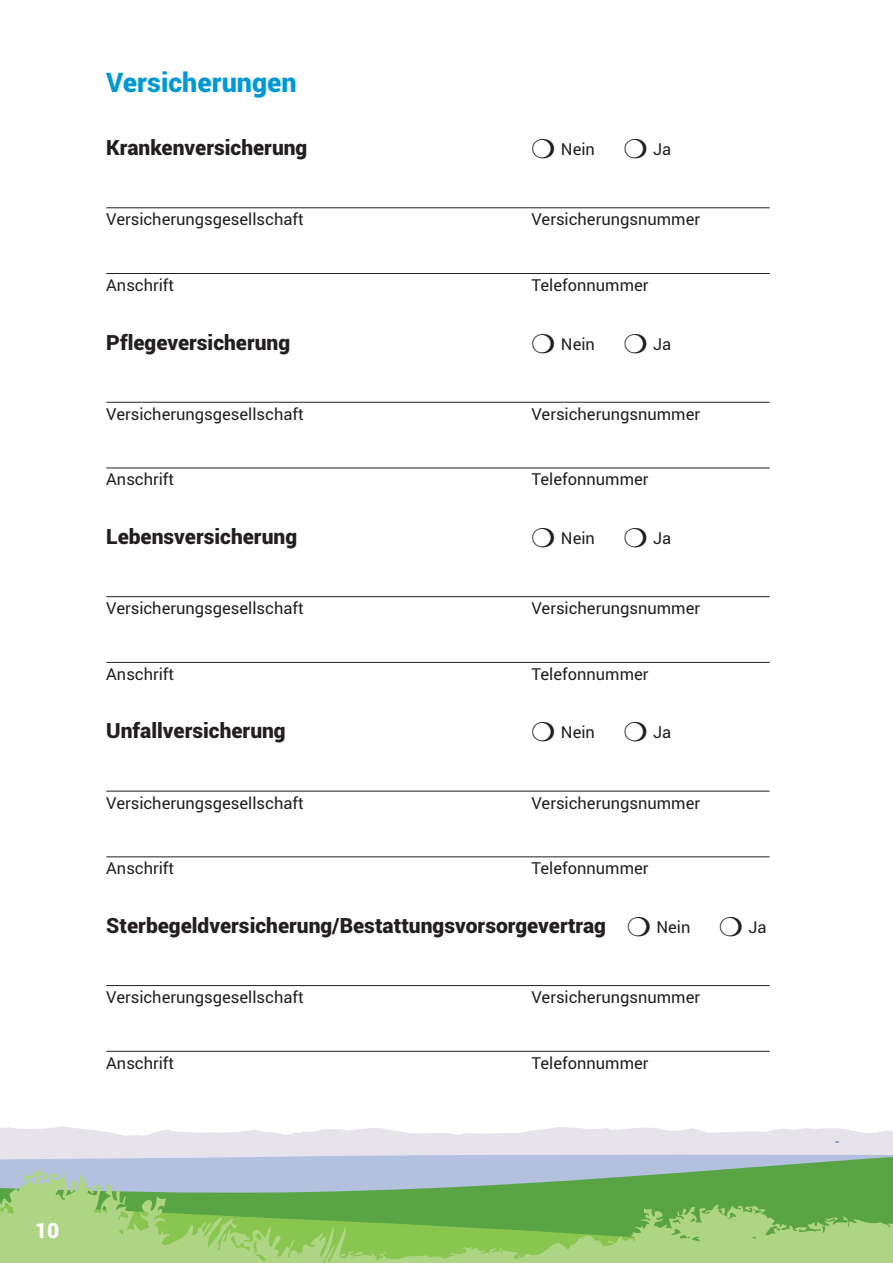
<style>
.page{position:relative;width:893px;height:1263px;background:#fff}
.page>*{position:absolute;margin:0;border:0;box-sizing:border-box;transform-origin:0 0}
.t1{font:900 27px "Roboto";color:#0099d5}
.t2{font:900 21px "Roboto";color:#231f20}
.t3{font:900 21px "Roboto";color:#fff}
.t4{font:16.5px "Roboto";color:#231f20}
.s1{font-weight:400;font-size:16.5px}
</style>
<div class="page">
<hr style="left:106px;top:208px;width:664px;height:1px;background:#231f20">
<hr style="left:106px;top:273px;width:664px;height:1px;background:#231f20">
<hr style="left:106px;top:402px;width:664px;height:1px;background:#231f20">
<hr style="left:106px;top:468px;width:664px;height:1px;background:#231f20">
<hr style="left:106px;top:596px;width:664px;height:1px;background:#231f20">
<hr style="left:106px;top:662px;width:664px;height:1px;background:#231f20">
<hr style="left:106px;top:791px;width:664px;height:1px;background:#231f20">
<hr style="left:106px;top:856px;width:664px;height:1px;background:#231f20">
<hr style="left:106px;top:985px;width:664px;height:1px;background:#231f20">
<hr style="left:106px;top:1051px;width:664px;height:1px;background:#231f20">
<svg style="left:0;top:1126px;width:893px;height:38px;background:#dedee9"></svg>
<svg style="left:0;top:1164px;width:893px;height:12px;background:#9bb8b6"></svg>
<svg style="left:419px;top:1176px;width:474px;height:28px;background:#63a756"></svg>
<svg style="left:419px;top:1204px;width:474px;height:59px;background:#82bd5f"></svg>
<div style="left:624px;top:1244px;width:269px;height:19px;background:#add583"></div>
<svg style="left:0;top:1170px;width:419px;height:93px;background:#96c37f"></svg>
<h1 class="t1" style="left:106px;top:67px;width:192px">Versicherungen</h1>
<p class="t2" style="left:106px;top:136px;width:203px">Krankenversicherung</p>
<p class="t4" style="left:531px;top:140px;width:141px">❍ Nein ❍ Ja</p>
<p class="t4" style="left:106px;top:210px;width:199px">Versicherungsgesellschaft</p>
<p class="t4" style="left:532px;top:210px;width:170px">Versicherungsnummer</p>
<p class="t4" style="left:106px;top:276px;width:70px">Anschrift</p>
<p class="t4" style="left:531px;top:276px;width:118px">Telefonnummer</p>
<p class="t2" style="left:106px;top:330px;width:185px">Pflegeversicherung</p>
<p class="t4" style="left:531px;top:334px;width:141px">❍ Nein ❍ Ja</p>
<p class="t4" style="left:106px;top:404px;width:199px">Versicherungsgesellschaft</p>
<p class="t4" style="left:532px;top:404px;width:170px">Versicherungsnummer</p>
<p class="t4" style="left:106px;top:470px;width:70px">Anschrift</p>
<p class="t4" style="left:531px;top:470px;width:118px">Telefonnummer</p>
<p class="t2" style="left:106px;top:524px;width:192px">Lebensversicherung</p>
<p class="t4" style="left:531px;top:529px;width:141px">❍ Nein ❍ Ja</p>
<p class="t4" style="left:106px;top:599px;width:199px">Versicherungsgesellschaft</p>
<p class="t4" style="left:532px;top:599px;width:170px">Versicherungsnummer</p>
<p class="t4" style="left:106px;top:664px;width:70px">Anschrift</p>
<p class="t4" style="left:531px;top:664px;width:118px">Telefonnummer</p>
<p class="t2" style="left:106px;top:719px;width:181px">Unfallversicherung</p>
<p class="t4" style="left:531px;top:723px;width:141px">❍ Nein ❍ Ja</p>
<p class="t4" style="left:106px;top:793px;width:199px">Versicherungsgesellschaft</p>
<p class="t4" style="left:532px;top:793px;width:170px">Versicherungsnummer</p>
<p class="t4" style="left:106px;top:859px;width:70px">Anschrift</p>
<p class="t4" style="left:531px;top:859px;width:118px">Telefonnummer</p>
<p class="t2" style="left:106px;top:913px;width:662px">Sterbegeldversicherung/Bestattungsvorsorgevertrag ❍ <span class="s1">Nein</span> ❍ <span class="s1">Ja</span></p>
<p class="t4" style="left:106px;top:988px;width:199px">Versicherungsgesellschaft</p>
<p class="t4" style="left:532px;top:988px;width:170px">Versicherungsnummer</p>
<p class="t4" style="left:106px;top:1053px;width:70px">Anschrift</p>
<p class="t4" style="left:532px;top:1053px;width:118px">Telefonnummer</p>
<p class="t3" style="left:35px;top:1219px;width:26px">10</p>
</div>
